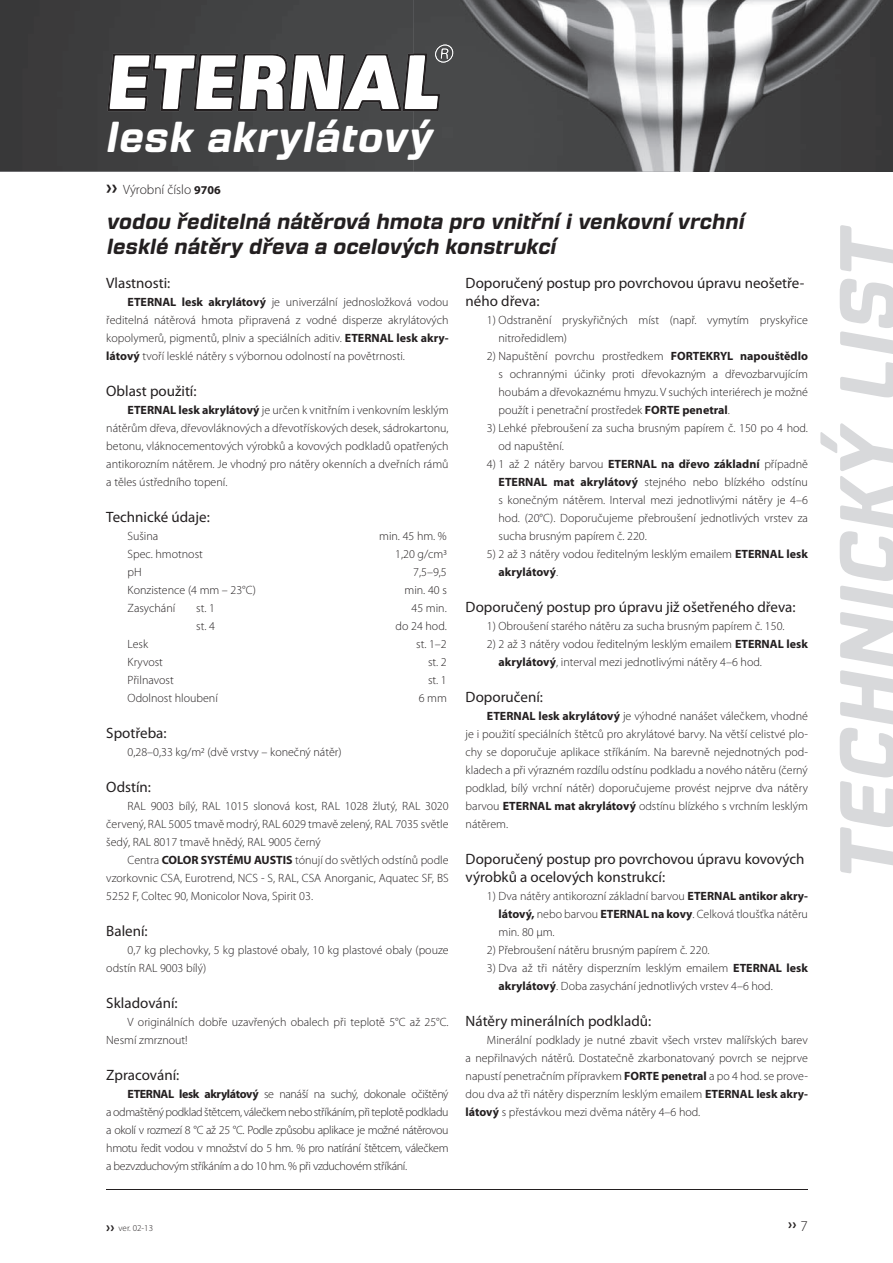
<style>
.page{position:relative;width:893px;height:1263px;background:#fff}
.page>*{position:absolute;margin:0;border:0;box-sizing:border-box;transform-origin:0 0}
.t1{font:italic 700 81px "Fromthe Stars Rg";color:#d8d9db}
.t2{font:italic 700 41.55px "Fromthe Stars Rg";letter-spacing:.02em;color:#fff}
.t3{font:italic 700 21px/25.2px "Fromthe Stars Rg";color:#231f20}
.t4{font:15px/18px "Myriad Pro";color:#231f20}
.t5{font:700 15px "Myriad Pro";color:#231f20}
.t6{font:300 13.5px "Myriad Pro";color:#231f20}
.t7{font:300 12px/18px "Myriad Pro";color:#231f20;text-align:justify}
.t8{font:300 9px "Myriad Pro";color:#231f20}
.s1{font-weight:700;font-size:21px}
.s2{font-weight:700;font-size:12px}
.s3{font-weight:700}
.s4{font-weight:700;font-size:15px}
.s5{font-weight:300}
</style>
<div class="page">
<img style="left:0;top:0;width:414px;height:171px">
<hr style="left:106px;top:1189px;width:702px;height:1px;background:#231f20">
<svg style="left:107px;top:45px;width:307px;height:66px"></svg>
<img style="left:414px;top:0;width:479px;height:171px">
<img style="left:435px;top:45px;width:18px;height:18px">
<img style="left:414px;top:54px;width:26px;height:57px">
<img style="left:414px;top:55px;width:24px;height:54px">
<h2 class="t2" style="left:105px;top:113px;width:328px">lesk akrylátový</h2>
<p class="t6" style="left:106px;top:181px;width:116px"><span class="s1">››</span> Výrobní číslo <span class="s2">9706</span></p>
<h3 class="t3" style="left:106px;top:209px;width:639px">vodou ředitelná nátěrová hmota pro vnitřní i venkovní vrchní lesklé nátěry dřeva a ocelových konstrukcí</h3>
<p class="t4" style="left:106px;top:274px;width:66px">Vlastnosti:</p>
<p class="t7" style="left:106px;top:293px;width:344px;text-indent:21px"><span class="s3">ETERNAL lesk akrylátový</span> je univerzální jednosložková vodou ředitelná nátěrová hmota připravená z vodné disperze akrylátových kopolymerů, pigmentů, plniv a speciálních aditiv. <span class="s3">ETERNAL lesk akry&shy;látový</span> tvoří lesklé nátěry s výbornou odolností na povětrnosti.</p>
<p class="t4" style="left:106px;top:382px;width:92px">Oblast použití:</p>
<p class="t7" style="left:106px;top:401px;width:344px;text-indent:21px"><span class="s3">ETERNAL lesk akrylátový</span> je určen k vnitřním i venkovním lesklým nátěrům dřeva, dřevovláknových a dřevotřískových desek, sádrokartonu, betonu, vláknocementových výrobků a kovových podkladů opatřených antikorozním nátěrem. Je vhodný pro nátěry okenních a dveřních rámů a těles ústředního topení.</p>
<p class="t4" style="left:106px;top:508px;width:105px">Technické údaje:</p>
<p class="t7" style="left:128px;top:527px;width:32px">Sušina</p>
<p class="t7" style="left:379px;top:527px;width:69px">min. 45 hm. %</p>
<p class="t7" style="left:128px;top:545px;width:77px">Spec. hmotnost</p>
<p class="t7" style="left:395px;top:545px;width:53px">1,20 g/cm3</p>
<p class="t7" style="left:128px;top:563px;width:16px">pH</p>
<p class="t7" style="left:413px;top:563px;width:35px">7,5–9,5</p>
<p class="t7" style="left:128px;top:581px;width:130px">Konzistence (4 mm – 23°C)</p>
<p class="t7" style="left:404px;top:581px;width:44px">min. 40 s</p>
<p class="t7" style="left:128px;top:599px;width:49px">Zasychání</p>
<p class="t7" style="left:196px;top:599px;width:20px">st. 1</p>
<p class="t7" style="left:412px;top:599px;width:37px">45 min.</p>
<p class="t7" style="left:196px;top:617px;width:20px">st. 4</p>
<p class="t7" style="left:396px;top:617px;width:53px">do 24 hod.</p>
<p class="t7" style="left:128px;top:635px;width:22px">Lesk</p>
<p class="t7" style="left:416px;top:635px;width:32px">st. 1–2</p>
<p class="t7" style="left:128px;top:653px;width:37px">Kryvost</p>
<p class="t7" style="left:428px;top:653px;width:20px">st. 2</p>
<p class="t7" style="left:128px;top:671px;width:48px">Přilnavost</p>
<p class="t7" style="left:428px;top:671px;width:20px">st. 1</p>
<p class="t7" style="left:128px;top:689px;width:92px">Odolnost hloubení</p>
<p class="t7" style="left:419px;top:689px;width:30px">6 mm</p>
<p class="t4" style="left:106px;top:724px;width:62px">Spotřeba:</p>
<p class="t7" style="left:128px;top:743px;width:216px">0,28–0,33 kg/m2 (dvě vrstvy – konečný nátěr)</p>
<p class="t4" style="left:106px;top:778px;width:46px">Odstín:</p>
<p class="t7" style="left:106px;top:797px;width:344px;text-indent:21px">RAL 9003 bílý, RAL 1015 slonová kost, RAL 1028 žlutý, RAL 3020 červený, RAL 5005 tmavě modrý, RAL 6029 tmavě zelený, RAL 7035 světle šedý, RAL 8017 tmavě hnědý, RAL 9005 černý</p>
<p class="t7" style="left:106px;top:851px;width:344px;text-indent:21px">Centra <span class="s3">COLOR SYSTÉMU AUSTIS</span> tónují do světlých odstínů podle vzorkovnic CSA, Eurotrend, NCS - S, RAL, CSA Anorganic, Aquatec SF, BS 5252 F, Coltec 90, Monicolor Nova, Spirit 03.</p>
<p class="t4" style="left:106px;top:922px;width:43px">Balení:</p>
<p class="t7" style="left:106px;top:941px;width:344px;text-indent:21px">0,7 kg plechovky, 5 kg plastové obaly, 10 kg plastové obaly (pouze odstín RAL 9003 bílý)</p>
<p class="t4" style="left:106px;top:994px;width:73px">Skladování:</p>
<p class="t7" style="left:106px;top:1013px;width:344px;text-indent:21px">V originálních dobře uzavřených obalech při teplotě 5°C až 25°C.<br>Nesmí zmrznout!</p>
<p class="t4" style="left:106px;top:1066px;width:74px">Zpracování:</p>
<p class="t7" style="left:106px;top:1085px;width:344px;text-indent:21px"><span class="s3">ETERNAL lesk akrylátový</span> se nanáší na suchý, dokonale očištěný a odmaštěný podklad štětcem, válečkem nebo stříkáním, při teplotě podkladu a okolí v rozmezí 8 °C až 25 °C. Podle způsobu aplikace je možné nátěrovou hmotu ředit vodou v množství do 5 hm. % pro natírání štětcem, válečkem a bezvzduchovým stříkáním a do 10 hm. % při vzduchovém stříkání.</p>
<p class="t4" style="left:466px;top:274px;width:340px">Doporučený postup pro povrchovou úpravu neošetře&shy;ného dřeva:</p>
<p class="t7" style="left:499px;top:311px;width:311px;text-indent:-12px">1) Odstranění pryskyřičných míst (např. vymytím pryskyřice nitroředidlem)</p>
<p class="t7" style="left:499px;top:347px;width:311px;text-indent:-12px">2) Napuštění povrchu prostředkem <span class="s3">FORTEKRYL napouštědlo </span>s ochrannými účinky proti dřevokazným a dřevozbarvujícím houbám a dřevokaznému hmyzu. V suchých interiérech je možné použít i penetrační prostředek <span class="s3">FORTE penetral</span>.</p>
<p class="t7" style="left:499px;top:419px;width:311px;text-indent:-12px">3) Lehké přebroušení za sucha brusným papírem č. 150 po 4 hod. od napuštění.</p>
<p class="t7" style="left:499px;top:455px;width:311px;text-indent:-12px">4) 1 až 2 nátěry barvou <span class="s3">ETERNAL na dřevo základní</span> případně <span class="s3">ETERNAL mat akrylátový</span> stejného nebo blízkého odstínu s konečným nátěrem. Interval mezi jednotlivými nátěry je 4–6 hod. (20°C). Doporučujeme přebroušení jednotlivých vrstev za sucha brusným papírem č. 220.</p>
<p class="t7" style="left:499px;top:545px;width:311px;text-indent:-12px">5) 2 až 3 nátěry vodou ředitelným lesklým emailem <span class="s3">ETERNAL lesk akrylátový</span>.</p>
<p class="t4" style="left:466px;top:598px;width:331px">Doporučený postup pro úpravu již ošetřeného dřeva:</p>
<p class="t7" style="left:487px;top:617px;width:299px">1) Obroušení starého nátěru za sucha brusným papírem č. 150.</p>
<p class="t7" style="left:499px;top:635px;width:311px;text-indent:-12px">2) 2 až 3 nátěry vodou ředitelným lesklým emailem <span class="s3">ETERNAL lesk akrylátový</span>, interval mezi jednotlivými nátěry 4–6 hod.</p>
<p class="t4" style="left:466px;top:688px;width:79px">Doporučení:</p>
<p class="t7" style="left:466px;top:707px;width:344px;text-indent:21px"><span class="s3">ETERNAL lesk akrylátový</span> je výhodné nanášet válečkem, vhodné je i použití speciálních štětců pro akrylátové barvy. Na větší celistvé plo&shy;chy se doporučuje aplikace stříkáním. Na barevně nejednotných pod&shy;kladech a při výrazném rozdílu odstínu podkladu a nového nátěru (černý podklad, bílý vrchní nátěr) doporučujeme provést nejprve dva nátěry barvou <span class="s3">ETERNAL mat akrylátový</span> odstínu blízkého s vrchním lesklým nátěrem.</p>
<p class="t4" style="left:466px;top:850px;width:340px">Doporučený postup pro povrchovou úpravu kovových výrobků a ocelových konstrukcí:</p>
<p class="t7" style="left:499px;top:887px;width:311px;text-indent:-12px">1) Dva nátěry antikorozní základní barvou <span class="s3">ETERNAL antikor akry&shy;látový,</span> nebo barvou <span class="s3">ETERNAL na kovy</span>. Celková tloušťka nátěru min. 80 µm.</p>
<p class="t7" style="left:487px;top:941px;width:224px">2) Přebroušení nátěru brusným papírem č. 220.</p>
<p class="t7" style="left:499px;top:959px;width:311px;text-indent:-12px">3) Dva až tři nátěry disperzním lesklým emailem <span class="s3">ETERNAL lesk akrylátový</span>. Doba zasychání jednotlivých vrstev 4–6 hod.</p>
<p class="t4" style="left:466px;top:1012px;width:187px">Nátěry minerálních podkladů:</p>
<p class="t7" style="left:466px;top:1031px;width:344px;text-indent:21px">Minerální podklady je nutné zbavit všech vrstev malířských barev a nepřilnavých nátěrů. Dostatečně zkarbonatovaný povrch se nejprve napustí penetračním přípravkem <span class="s3">FORTE penetral</span> a po 4 hod. se prove&shy;dou dva až tři nátěry disperzním lesklým emailem <span class="s3">ETERNAL lesk akry&shy;látový</span> s přestávkou mezi dvěma nátěry 4–6 hod.</p>
<h1 class="t1" style="left:820px;top:883px;width:659px;rotate:-90deg">TECHNICKÝ LIST</h1>
<p class="t8" style="left:106px;top:1222px;width:48px"><span class="s4">››</span> ver. 02-13</p>
<p class="t5" style="left:788px;top:1214px;width:21px">›› <span class="s5">7</span></p>
</div>
